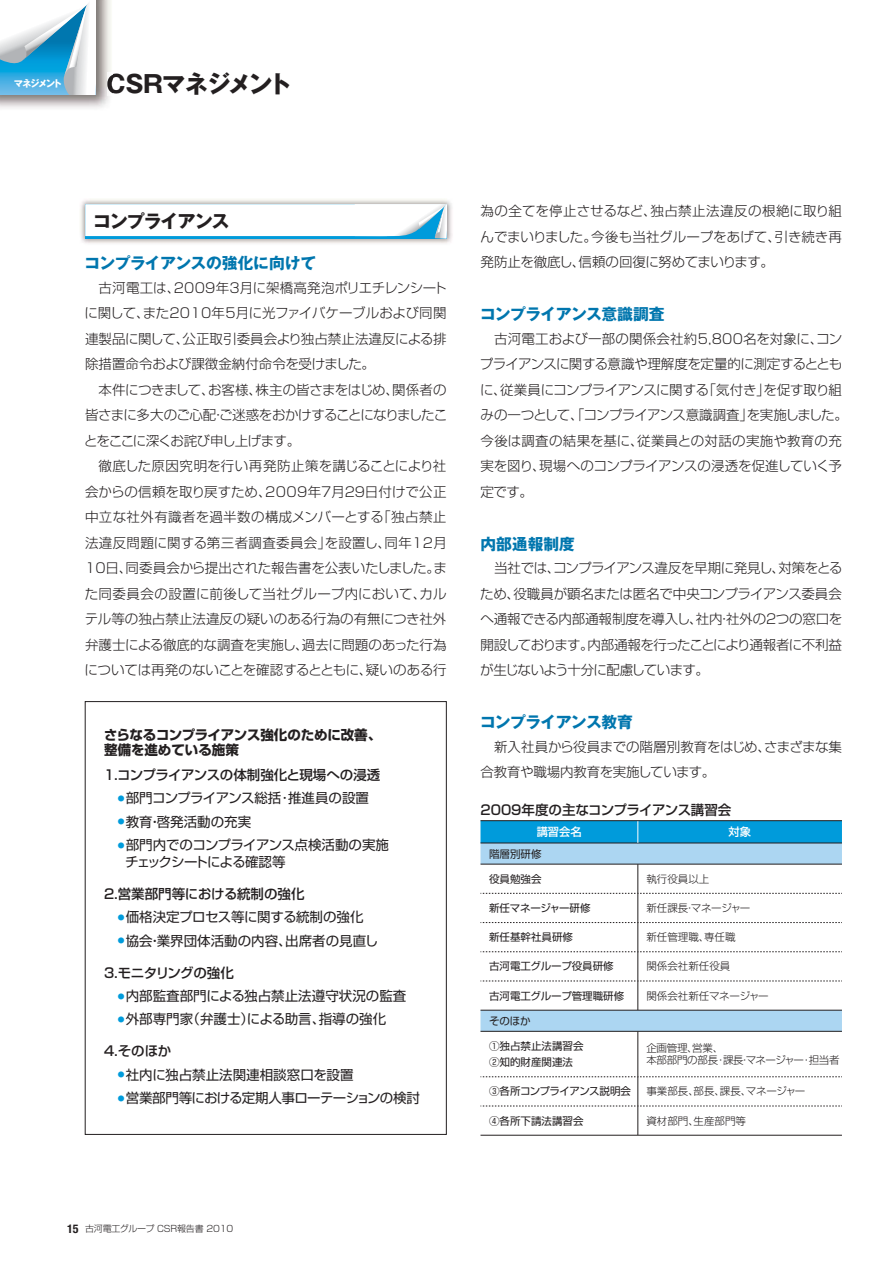
<style>
.page{position:relative;width:893px;height:1263px;background:#fff}
.page>*{position:absolute;margin:0;border:0;box-sizing:border-box;transform-origin:0 0}
.t1{font:24px "Gothic MB101 Pro Bold 90 pv RKSJ H";letter-spacing:-.065em;color:#231f20}
.t2{font:18px "Gothic MB101 Pro Bold 90 pv RKSJ H";letter-spacing:-.055em;color:#231f20}
.t3{font:15.75px "Gothic MB101 Pro Bold 90 pv RKSJ H";letter-spacing:-.025em;color:#0076ae}
.t4{font:13.5px/25.5px "Shin Go Pro Light 90 pv RKSJ H";letter-spacing:-.01em;color:#231f20}
.t5{font:13.5px "Shin Go Pro Regular 90 pv RKSJ H";color:#231f20}
.t6{font:13.5px "Shin Go Pro Medium 90 pv RKSJ H";letter-spacing:-.015em;color:#231f20}
.t7{font:13.5px "Shin Go Pro Light 90 pv RKSJ H";letter-spacing:.02em;color:#231f20}
.t8{font:13.5px/17px "Shin Go Pro Regular 90 pv RKSJ H";letter-spacing:-.045em;color:#231f20}
.t9{font:13.5px/14.9px "Shin Go Pro Bold 90 pv RKSJ H";letter-spacing:-.01em;color:#231f20}
.t10{font:13.5px "Shin Go Pro Light 90 pv RKSJ H";letter-spacing:-.05em;color:#231f20}
.t11{font:13.5px "Shin Go Pro Light 90 pv RKSJ H";letter-spacing:-.03em;color:#231f20}
.t12{font:13.5px "Shin Go Pro Light 90 pv RKSJ H";letter-spacing:.025em;color:#231f20}
.t13{font:13.5px "Shin Go Pro Light 90 pv RKSJ H";letter-spacing:.03em;color:#231f20}
.t14{font:13.5px "Shin Go Pro Light 90 pv RKSJ H";letter-spacing:.01em;color:#231f20}
.t15{font:13.5px "Shin Go Pro Regular 90 pv RKSJ H";letter-spacing:-.05em;color:#231f20}
.t16{font:13.5px "Shin Go Pro Regular 90 pv RKSJ H";letter-spacing:-.035em;color:#231f20}
.t17{font:13.5px "Shin Go Pro Regular 90 pv RKSJ H";letter-spacing:-.03em;color:#231f20}
.t18{font:13.5px "Shin Go Pro Light 90 pv RKSJ H";letter-spacing:-.075em;color:#231f20}
.t19{font:11.25px "Shin Go Pro Medium 90 pv RKSJ H";color:#fff}
.t20{font:10.5px/16.2px "Shin Go Pro Regular 90 pv RKSJ H";color:#231f20}
.t21{font:10.5px "Shin Go Pro Light 90 pv RKSJ H";color:#231f20}
.t22{font:10.5px/12px "Shin Go Pro Light 90 pv RKSJ H";letter-spacing:-.025em;color:#231f20}
.t23{font:10.5px "Shin Go Pro Regular 90 pv RKSJ H";letter-spacing:-.045em;color:#231f20}
.t24{font:10.5px "Shin Go Pro Light 90 pv RKSJ H";letter-spacing:-.02em;color:#231f20}
.t25{font:10.5px "Shin Go Pro Light 90 pv RKSJ H";letter-spacing:-.03em;color:#231f20}
.t26{font:10.5px "Shin Go Pro Regular 90 pv RKSJ H";letter-spacing:-.02em;color:#231f20}
.t27{font:9.45px "Gothic MB101 Pro Bold 90 pv RKSJ H";letter-spacing:-.16em;color:#fff}
.t28{font:9px "Shin Go Pro Light 90 pv RKSJ H";letter-spacing:-.02em;color:#231f20}
.s1{font-family:"Helvetica Neue";font-weight:700;font-stretch:condensed;font-size:12px}
</style>
<div class="page">
<div style="left:480px;top:844px;width:362px;height:187px;background:#acd6f2"></div>
<hr style="left:480px;top:843px;width:362px;height:1px;background:#231f20">
<hr style="left:480px;top:1010px;width:362px;height:1px;background:#231f20">
<hr style="left:480px;top:1031px;width:362px;height:1px;background:#231f20">
<hr style="left:638px;top:1031px;width:1px;height:45px;background:#231f20">
<svg style="left:480px;top:821px;width:362px;height:22px;background:#0297d5"></svg>
<svg style="left:480px;top:864px;width:362px;height:146px"></svg>
<svg style="left:480px;top:1076px;width:362px;height:59px"></svg>
<hr style="left:480px;top:820px;width:362px;height:1px;background:#231f20">
<hr style="left:480px;top:1135px;width:362px;height:1px;background:#231f20">
<img style="left:80px;top:199px;width:372px;height:45px">
<svg style="left:85px;top:204px;width:362px;height:34px"></svg>
<img style="left:0;top:0;width:111px;height:108px">
<img style="left:107px;top:73px;width:6px;height:22px">
<svg style="left:0;top:0;width:96px;height:95px"></svg>
<p class="t27" style="left:14px;top:80px;width:50px">マネジメント</p>
<p class="t1" style="left:106px;top:75px;width:187px">CSRマネジメント</p>
<p class="t2" style="left:93px;top:214px;width:138px">コンプライアンス</p>
<p class="t3" style="left:85px;top:257px;width:233px">コンプライアンスの強化に向けて</p>
<p class="t7" style="left:99px;top:282px;width:350px">古河電工は、2009年3月に架橋高発泡ポリエチレンシート</p>
<p class="t4" style="left:85px;top:302px;width:364px">に関して、また2010年5月に光ファイバケーブルおよび同関</p>
<p class="t4" style="left:85px;top:327px;width:363px">連製品に関して、公正取引委員会より独占禁止法違反による排</p>
<p class="t4" style="left:85px;top:353px;width:292px">除措置命令および課徴金納付命令を受けました。</p>
<p class="t11" style="left:99px;top:384px;width:349px">本件につきまして、お客様、株主の皆さまをはじめ、関係者の</p>
<p class="t10" style="left:85px;top:410px;width:364px">皆さまに多大のご心配・ご迷惑をおかけすることになりましたこ</p>
<p class="t18" style="left:84px;top:435px;width:217px">とをここに深くお詫び申し上げます。</p>
<p class="t14" style="left:99px;top:461px;width:349px">徹底した原因究明を行い再発防止策を講じることにより社</p>
<p class="t4" style="left:85px;top:480px;width:363px">会からの信頼を取り戻すため、2009年７月２９日付けで公正</p>
<p class="t13" style="left:85px;top:512px;width:363px">中立な社外有識者を過半数の構成メンバーとする「独占禁止</p>
<p class="t12" style="left:85px;top:537px;width:363px">法違反問題に関する第三者調査委員会」を設置し、同年12月</p>
<p class="t4" style="left:85px;top:557px;width:363px">10日、同委員会から提出された報告書を公表いたしました。ま</p>
<p class="t7" style="left:85px;top:588px;width:363px">た同委員会の設置に前後して当社グループ内において、カル</p>
<p class="t4" style="left:85px;top:608px;width:363px">テル等の独占禁止法違反の疑いのある行為の有無につき社外</p>
<p class="t4" style="left:85px;top:633px;width:363px">弁護士による徹底的な調査を実施し、過去に問題のあった行為</p>
<p class="t4" style="left:85px;top:659px;width:363px">については再発のないことを確認するとともに、疑いのある行</p>
<p class="t9" style="left:104px;top:729px;width:279px">さらなるコンプライアンス強化のために改善、整備を進めている施策</p>
<p class="t6" style="left:102px;top:770px;width:279px">１．コンプライアンスの体制強化と現場への浸透</p>
<p class="t16" style="left:118px;top:793px;width:253px"><sup>●</sup> 部門コンプライアンス総括･推進員の設置</p>
<p class="t5" style="left:118px;top:817px;width:135px"><sup>●</sup> 教育・啓発活動の充実</p>
<p class="t8" style="left:112px;top:838px;width:279px;text-indent:6px"><sup>●</sup> 部門内でのコンプライアンス点検活動の実施　チェックシートによる確認等</p>
<p class="t6" style="left:102px;top:889px;width:204px">２．営業部門等における統制の強化</p>
<p class="t17" style="left:118px;top:912px;width:247px"><sup>●</sup> 価格決定プロセス等に関する統制の強化</p>
<p class="t5" style="left:118px;top:936px;width:262px"><sup>●</sup> 協会・業界団体活動の内容、出席者の見直し</p>
<p class="t6" style="left:102px;top:967px;width:133px">３．モニタリングの強化</p>
<p class="t5" style="left:118px;top:991px;width:290px"><sup>●</sup> 内部監査部門による独占禁止法遵守状況の監査</p>
<p class="t5" style="left:118px;top:1014px;width:270px"><sup>●</sup> 外部専門家（弁護士）による助言、指導の強化</p>
<p class="t6" style="left:102px;top:1046px;width:70px">４．そのほか</p>
<p class="t5" style="left:118px;top:1069px;width:237px"><sup>●</sup> 社内に独占禁止法関連相談窓口を設置</p>
<p class="t15" style="left:118px;top:1093px;width:304px"><sup>●</sup> 営業部門等における定期人事ローテーションの検討</p>
<p class="t4" style="left:480px;top:200px;width:363px;text-align:justify">為の全てを停止させるなど、独占禁止法違反の根絶に取り組んでまいりました。今後も当社グループをあげて、引き続き再発防止を徹底し、信頼の回復に努めてまいります。</p>
<p class="t3" style="left:480px;top:308px;width:186px">コンプライアンス意識調査</p>
<p class="t4" style="left:480px;top:327px;width:369px;text-indent:14px">古河電工および一部の関係会社約5,800名を対象に、コンプライアンスに関する意識や理解度を定量的に測定するとともに、従業員にコンプライアンスに関する「気付き」を促す取り組みの一つとして、「コンプライアンス意識調査」を実施しました。今後は調査の結果を基に、従業員との対話の実施や教育の充実を図り、現場へのコンプライアンスの浸透を促進していく予定です。</p>
<p class="t3" style="left:480px;top:538px;width:96px">内部通報制度</p>
<p class="t4" style="left:480px;top:557px;width:364px;text-align:justify;text-indent:14px">当社では、コンプライアンス違反を早期に発見し、対策をとるため、役職員が顕名または匿名で中央コンプライアンス委員会へ通報できる内部通報制度を導入し、社内・社外の２つの窓口を開設しております。内部通報を行ったことにより通報者に不利益が生じないよう十分に配慮しています。</p>
<p class="t3" style="left:480px;top:716px;width:154px">コンプライアンス教育</p>
<p class="t4" style="left:480px;top:735px;width:363px;text-indent:14px">新入社員から役員までの階層別教育をはじめ、さまざまな集合教育や職場内教育を実施しています。</p>
<p class="t6" style="left:480px;top:805px;width:252px">2009年度の主なコンプライアンス講習会</p>
<p class="t19" style="left:537px;top:828px;width:46px">講習会名</p>
<p class="t19" style="left:729px;top:828px;width:24px">対象</p>
<p class="t20" style="left:489px;top:847px;width:54px">階層別研修</p>
<p class="t20" style="left:489px;top:872px;width:54px">役員勉強会</p>
<p class="t21" style="left:646px;top:875px;width:64px">執行役員以上</p>
<p class="t26" style="left:489px;top:904px;width:103px">新任マネージャー研修</p>
<p class="t25" style="left:646px;top:904px;width:106px">新任課長・マネージャー</p>
<p class="t20" style="left:489px;top:930px;width:86px">新任基幹社員研修</p>
<p class="t21" style="left:646px;top:933px;width:91px">新任管理職、専任職</p>
<p class="t20" style="left:489px;top:960px;width:126px">古河電工グループ役員研修</p>
<p class="t21" style="left:646px;top:962px;width:86px">関係会社新任役員</p>
<p class="t20" style="left:489px;top:989px;width:137px">古河電工グループ管理職研修</p>
<p class="t24" style="left:646px;top:992px;width:124px">関係会社新任マネージャー</p>
<p class="t20" style="left:489px;top:1014px;width:43px">そのほか</p>
<p class="t20" style="left:489px;top:1039px;width:96px">①独占禁止法講習会<br>②知的財産関連法</p>
<p class="t22" style="left:646px;top:1043px;width:195px">企画管理、営業、<br>本部部門の部長･課長・マネージャー･担当者</p>
<p class="t23" style="left:489px;top:1087px;width:144px">③各所コンプライアンス説明会</p>
<p class="t21" style="left:646px;top:1087px;width:161px">事業部長、部長、課長、マネージャー</p>
<p class="t20" style="left:489px;top:1114px;width:96px">④各所下請法講習会</p>
<p class="t21" style="left:646px;top:1117px;width:101px">資材部門、生産部門等</p>
<p class="t28" style="left:67px;top:1225px;width:168px"><span class="s1">15</span> 古河電工グループ CSR報告書 2010</p>
</div>
